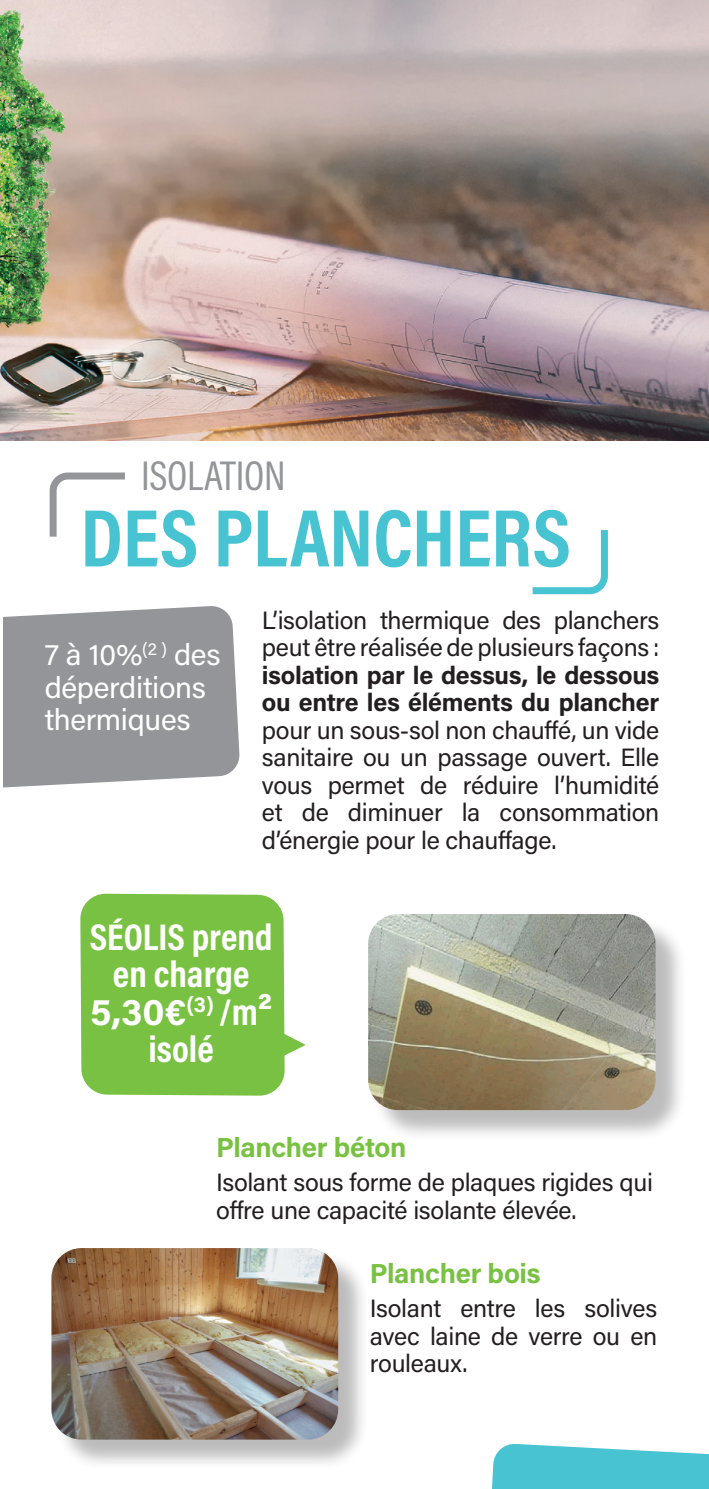
<style>
.page{position:relative;width:709px;height:1489px;background:#fff}
.page>*{position:absolute;margin:0;border:0;box-sizing:border-box;transform-origin:0 0}
.t1{font:700 82.5px "Acumin Pro Cond";color:#47c3d2}
.t2{font:42px "Acumin Pro Cond";letter-spacing:-.01em;color:#939598}
.t3{font:37.5px/37.5px "Acumin Variable Concept";color:#fff;text-align:center}
.t4{font:700 37.5px "Acumin Pro";color:#fff}
.t5{font:30px/32.5px "Acumin Pro";letter-spacing:-.01em;color:#fff}
.t6{font:700 27.5px "Acumin Pro";letter-spacing:-.01em;color:#79c142}
.t7{font:25px/27.5px "Acumin Pro";letter-spacing:-.01em;color:#231f20}
.t8{font:700 25px/27.5px "Acumin Pro";letter-spacing:-.01em;color:#231f20}
.s1{font-family:"Acumin Variable Concept";font-weight:400}
</style>
<div class="page">
<img style="left:0;top:0;width:709px;height:441px">
<svg style="left:492px;top:1443px;width:217px;height:45px;background:#60cbd8"></svg>
<svg style="left:4px;top:606px;width:236px;height:182px;background:#9b9da0"></svg>
<svg style="left:532px;top:530px;width:76px;height:65px"></svg>
<svg style="left:49px;top:472px;width:76px;height:65px"></svg>
<div style="left:55px;top:1251px;width:314px;height:219px;background:#231f20;opacity:.3"></div>
<img style="left:51px;top:1248px;width:287px;height:191px">
<div style="left:372px;top:917px;width:315px;height:223px;background:#231f20;opacity:.3"></div>
<img style="left:368px;top:914px;width:287px;height:196px">
<svg style="left:80px;top:893px;width:226px;height:202px;background:#88c857"></svg>
<h2 class="t2" style="left:141px;top:448px;width:146px">ISOLATION</h2>
<h1 class="t1" style="left:81px;top:492px;width:492px">DES PLANCHERS</h1>
<p class="t5" style="left:45px;top:637px;width:177px">7 à 10%<sup>(2</sup> <sup>)</sup> des déperditions thermiques</p>
<p class="t7" style="left:262px;top:605px;width:399px">L’isolation thermique des planchers peut être réalisée de plusieurs façons :</p>
<p class="t8" style="left:262px;top:660px;width:399px">isolation par le dessus, le dessous ou entre les éléments du plancher</p>
<p class="t7" style="left:262px;top:715px;width:399px;text-align:justify">pour un sous-sol non chauffé, un vide sanitaire ou un passage ouvert. Elle vous permet de réduire l’humidité et de diminuer la consommation d’énergie pour le chauffage.</p>
<h3 class="t3" style="left:90px;top:916px;width:184px">SÉOLIS prend en charge</h3>
<h3 class="t4" style="left:90px;top:985px;width:183px">5,30€<sup>(3)</sup> <span class="s1">/m</span>²</h3>
<h3 class="t3" style="left:148px;top:1028px;width:67px">isolé</h3>
<p class="t6" style="left:216px;top:1127px;width:192px">Plancher béton</p>
<p class="t7" style="left:216px;top:1167px;width:438px">Isolant sous forme de plaques rigides qui offre une capacité isolante élevée.</p>
<p class="t6" style="left:370px;top:1253px;width:172px">Plancher bois</p>
<p class="t7" style="left:370px;top:1293px;width:289px;text-align:justify">Isolant entre les solives avec laine de verre ou en rouleaux.</p>
</div>
